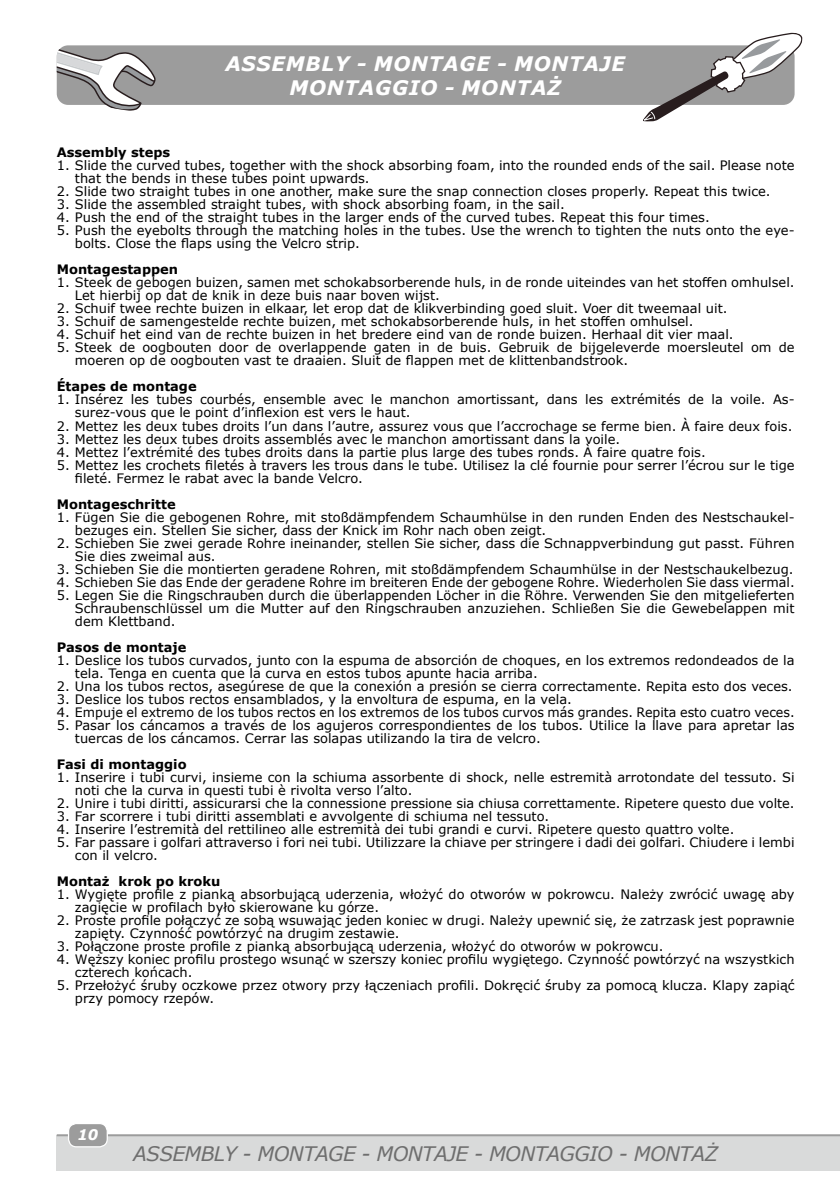
<style>
.page{position:relative;width:840px;height:1191px;background:#fff}
.page>*{position:absolute;margin:0;border:0;box-sizing:border-box;transform-origin:0 0}
.t1{font:italic 20px "Verdana";letter-spacing:-.03em;color:#6e6e6e}
.t2{font:italic 700 20px/24px "Verdana";letter-spacing:.035em;color:#fff;text-align:center}
.t3{font:italic 700 14.6px "Verdana";color:#fff}
.t4{font:13px/13px "Verdana";color:#000}
.t5{font:700 13px "Verdana";color:#000}
</style>
<div class="page">
<div style="left:57px;top:1135px;width:782px;height:35px;background:#d9dada"></div>
<hr style="left:57px;top:1134px;width:782px;height:2px;background:#9c9c9c">
<div style="left:68px;top:1123px;width:39px;height:23px;background:#9c9c9c;border-radius:8px"></div>
<div style="left:68px;top:1123px;width:40px;height:24px;border:1px solid #fff;border-radius:8px"></div>
<div style="left:57px;top:45px;width:737px;height:60px;background:#9c9c9c;border-radius:11px"></div>
<svg style="left:642px;top:33px;width:160px;height:88px"></svg>
<svg style="left:57px;top:45px;width:99px;height:66px"></svg>
<h1 class="t2" style="left:225px;top:53px;width:401px">ASSEMBLY - MONTAGE - MONTAJE<br>MONTAGGIO - MONTAŻ</h1>
<p class="t5" style="left:57px;top:147px;width:115px">Assembly steps</p>
<p class="t4" style="left:75px;top:160px;width:720px;text-indent:-18px">1. Slide the curved tubes, together with the shock absorbing foam, into the rounded ends of the sail. Please note that the bends in these tubes point upwards.</p>
<p class="t4" style="left:57px;top:186px;width:715px">2. Slide two straight tubes in one another, make sure the snap connection closes properly. Repeat this twice.</p>
<p class="t4" style="left:57px;top:199px;width:509px">3. Slide the assembled straight tubes, with shock absorbing foam, in the sail.</p>
<p class="t4" style="left:57px;top:212px;width:654px">4. Push the end of the straight tubes in the larger ends of the curved tubes. Repeat this four times.</p>
<p class="t4" style="left:75px;top:225px;width:720px;text-indent:-18px">5. Push the eyebolts through the matching holes in the tubes. Use the wrench to tighten the nuts onto the eye&shy;bolts. Close the flaps using the Velcro strip.</p>
<p class="t5" style="left:57px;top:264px;width:123px">Montagestappen</p>
<p class="t4" style="left:75px;top:276px;width:720px;text-indent:-18px">1. Steek de gebogen buizen, samen met schokabsorberende huls, in de ronde uiteindes van het stoffen omhulsel.<br>Let hierbij op dat de knik in deze buis naar boven wijst.</p>
<p class="t4" style="left:57px;top:303px;width:672px">2. Schuif twee rechte buizen in elkaar, let erop dat de klikverbinding goed sluit. Voer dit tweemaal uit.</p>
<p class="t4" style="left:57px;top:315px;width:638px">3. Schuif de samengestelde rechte buizen, met schokabsorberende huls, in het stoffen omhulsel.</p>
<p class="t4" style="left:57px;top:329px;width:678px">4. Schuif het eind van de rechte buizen in het bredere eind van de ronde buizen. Herhaal dit vier maal.</p>
<p class="t4" style="left:75px;top:342px;width:720px;text-indent:-18px">5. Steek de oogbouten door de overlappende gaten in de buis. Gebruik de bijgeleverde moersleutel om de moeren op de oogbouten vast te draaien. Sluit de flappen met de klittenbandstrook.</p>
<p class="t5" style="left:57px;top:381px;width:141px">Étapes de montage</p>
<p class="t4" style="left:75px;top:393px;width:720px;text-indent:-18px">1. Insérez les tubes courbés, ensemble avec le manchon amortissant, dans les extrémités de la voile. As&shy;surez-vous que le point d’inflexion est vers le haut.</p>
<p class="t4" style="left:57px;top:420px;width:736px">2. Mettez les deux tubes droits l’un dans l’autre, assurez vous que l’accrochage se ferme bien. À faire deux fois.</p>
<p class="t4" style="left:57px;top:432px;width:564px">3. Mettez les deux tubes droits assemblés avec le manchon amortissant dans la voile.</p>
<p class="t4" style="left:57px;top:445px;width:650px">4. Mettez l’extrémité des tubes droits dans la partie plus large des tubes ronds. À faire quatre fois.</p>
<p class="t4" style="left:75px;top:458px;width:720px;text-indent:-18px">5. Mettez les crochets filetés à travers les trous dans le tube. Utilisez la clé fournie pour serrer l’écrou sur le tige fileté. Fermez le rabat avec la bande Velcro.</p>
<p class="t5" style="left:57px;top:498px;width:120px">Montageschritte</p>
<p class="t4" style="left:75px;top:511px;width:720px;text-indent:-18px">1. Fügen Sie die gebogenen Rohre, mit stoßdämpfendem Schaumhülse in den runden Enden des Nestschaukel&shy;bezuges ein. Stellen Sie sicher, dass der Knick im Rohr nach oben zeigt.</p>
<p class="t4" style="left:75px;top:537px;width:720px;text-indent:-18px">2. Schieben Sie zwei gerade Rohre ineinander, stellen Sie sicher, dass die Schnappverbindung gut passt. Führen<br>Sie dies zweimal aus.</p>
<p class="t4" style="left:57px;top:563px;width:737px">3. Schieben Sie die montierten geradene Rohren, mit stoßdämpfendem Schaumhülse in der Nestschaukelbezug.</p>
<p class="t4" style="left:57px;top:576px;width:739px">4. Schieben Sie das Ende der geradene Rohre im breiteren Ende der gebogene Rohre. Wiederholen Sie dass viermal.</p>
<p class="t4" style="left:75px;top:589px;width:720px;text-align:justify;text-indent:-18px">5. Legen Sie die Ringschrauben durch die überlappenden Löcher in die Röhre. Verwenden Sie den mitgelieferten Schraubenschlüssel um die Mutter auf den Ringschrauben anzuziehen. Schließen Sie die Gewebelappen mit dem Klettband.</p>
<p class="t5" style="left:57px;top:641px;width:131px">Pasos de montaje</p>
<p class="t4" style="left:75px;top:654px;width:720px;text-indent:-18px">1. Deslice los tubos curvados, junto con la espuma de absorción de choques, en los extremos redondeados de la tela. Tenga en cuenta que la curva en estos tubos apunte hacia arriba.</p>
<p class="t4" style="left:57px;top:680px;width:737px">2. Una los tubos rectos, asegúrese de que la conexión a presión se cierra correctamente. Repita esto dos veces.</p>
<p class="t4" style="left:57px;top:693px;width:516px">3. Deslice los tubos rectos ensamblados, y la envoltura de espuma, en la vela.</p>
<p class="t4" style="left:57px;top:706px;width:739px">4. Empuje el extremo de los tubos rectos en los extremos de los tubos curvos más grandes. Repita esto cuatro veces.</p>
<p class="t4" style="left:75px;top:718px;width:720px;text-indent:-18px">5. Pasar los cáncamos a través de los agujeros correspondientes de los tubos. Utilice la llave para apretar las tuercas de los cáncamos. Cerrar las solapas utilizando la tira de velcro.</p>
<p class="t5" style="left:57px;top:758px;width:131px">Fasi di montaggio</p>
<p class="t4" style="left:75px;top:771px;width:720px;text-indent:-18px">1. Inserire i tubi curvi, insieme con la schiuma assorbente di shock, nelle estremità arrotondate del tessuto. Si noti che la curva in questi tubi è rivolta verso l’alto.</p>
<p class="t4" style="left:57px;top:797px;width:739px">2. Unire i tubi diritti, assicurarsi che la connessione pressione sia chiusa correttamente. Ripetere questo due volte.</p>
<p class="t4" style="left:57px;top:810px;width:493px">3. Far scorrere i tubi diritti assemblati e avvolgente di schiuma nel tessuto.</p>
<p class="t4" style="left:57px;top:823px;width:678px">4. Inserire l’estremità del rettilineo alle estremità dei tubi grandi e curvi. Ripetere questo quattro volte.</p>
<p class="t4" style="left:75px;top:836px;width:720px;text-indent:-18px">5. Far passare i golfari attraverso i fori nei tubi. Utilizzare la chiave per stringere i dadi dei golfari. Chiudere i lembi con il velcro.</p>
<p class="t5" style="left:57px;top:871px;width:165px">Montaż krok po kroku</p>
<p class="t4" style="left:75px;top:887px;width:720px;text-indent:-18px">1. Wygięte profile z pianką absorbującą uderzenia, włożyć do otworów w pokrowcu. Należy zwrócić uwagę aby zagięcie w profilach było skierowane ku górze.</p>
<p class="t4" style="left:75px;top:913px;width:720px;text-indent:-18px">2. Proste profile połączyć ze sobą wsuwając jeden koniec w drugi. Należy upewnić się, że zatrzask jest poprawnie zapięty. Czynność powtórzyć na drugim zestawie.</p>
<p class="t4" style="left:57px;top:939px;width:608px">3. Połączone proste profile z pianką absorbującą uderzenia, włożyć do otworów w pokrowcu.</p>
<p class="t4" style="left:75px;top:952px;width:720px;text-indent:-18px">4. Węższy koniec profilu prostego wsunąć w szerszy koniec profilu wygiętego. Czynność powtórzyć na wszystkich czterech końcach.</p>
<p class="t4" style="left:75px;top:978px;width:720px;text-indent:-18px">5. Przełożyć śruby oczkowe przez otwory przy łączeniach profili. Dokręcić śruby za pomocą klucza. Klapy zapiąć przy pomocy rzepów.</p>
<p class="t3" style="left:77px;top:1128px;width:22px">10</p>
<h1 class="t1" style="left:133px;top:1140px;width:586px">ASSEMBLY - MONTAGE - MONTAJE - MONTAGGIO - MONTAŻ</h1>
</div>
